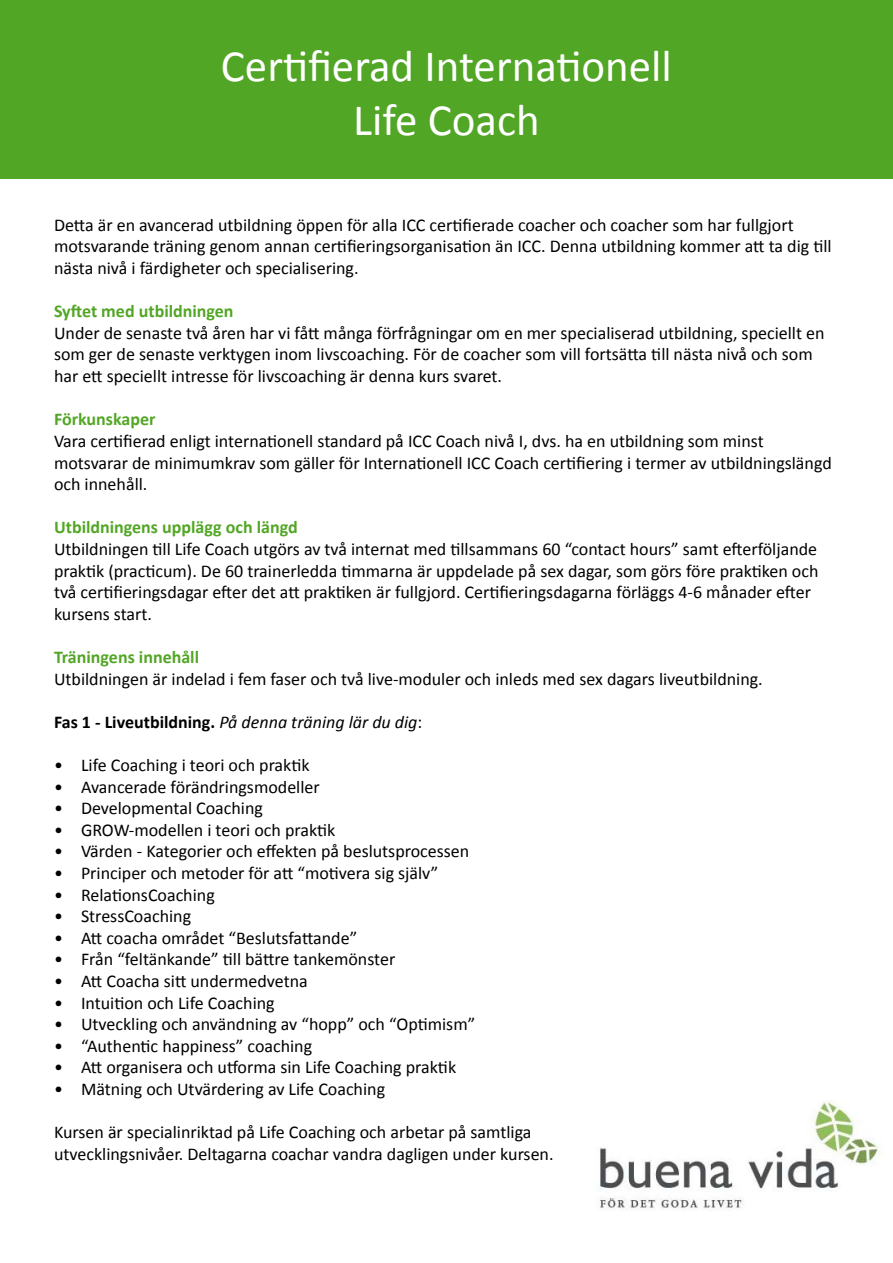
<style>
.page{position:relative;width:893px;height:1263px;background:#fff}
.page>*{position:absolute;margin:0;border:0;box-sizing:border-box;transform-origin:0 0}
.t1{font:45px/54px "Calibri";color:#fff;text-align:center}
.t2{font:18px/21.6px "Calibri";color:#000}
.t3{font:700 18px "Calibri";color:#52a625}
.t4{font:italic 18px "Calibri";color:#000}
.s1{font-weight:700;font-style:normal}
.s2{font-style:normal}
</style>
<div class="page">
<div style="left:0;top:0;width:893px;height:179px;background:#52a625"></div>
<img style="left:598px;top:1101px;width:281px;height:110px">
<h1 class="t1" style="left:221px;top:37px;width:452px">Certifierad Internationell<br>Life Coach</h1>
<p class="t2" style="left:54px;top:213px;width:779px">Detta är en avancerad utbildning öppen för alla ICC certifierade coacher och coacher som har fullgjort motsvarande träning genom annan certifieringsorganisation än ICC. Denna utbildning kommer att ta dig till nästa nivå i färdigheter och specialisering.</p>
<p class="t3" style="left:54px;top:300px;width:181px">Syftet med utbildningen</p>
<p class="t2" style="left:54px;top:321px;width:772px">Under de senaste två åren har vi fått många förfrågningar om en mer specialiserad utbildning, speciellt en som ger de senaste verktygen inom livscoaching. För de coacher som vill fortsätta till nästa nivå och som har ett speciellt intresse för livscoaching är denna kurs svaret.</p>
<p class="t3" style="left:54px;top:408px;width:103px">Förkunskaper</p>
<p class="t2" style="left:54px;top:429px;width:779px">Vara certifierad enligt internationell standard på ICC Coach nivå I, dvs. ha en utbildning som minst motsvarar de minimumkrav som gäller för Internationell ICC Coach certifiering i termer av utbildningslängd och innehåll.</p>
<p class="t3" style="left:54px;top:516px;width:245px">Utbildningens upplägg och längd</p>
<p class="t2" style="left:54px;top:537px;width:766px">Utbildningen till Life Coach utgörs av två internat med tillsammans 60 “contact hours” samt efterföljande praktik (practicum). De 60 trainerledda timmarna är uppdelade på sex dagar, som görs före praktiken och två certifieringsdagar efter det att praktiken är fullgjord. Certifieringsdagarna förläggs 4-6 månader efter kursens start.</p>
<p class="t3" style="left:54px;top:646px;width:147px">Träningens innehåll</p>
<p class="t2" style="left:54px;top:667px;width:710px">Utbildningen är indelad i fem faser och två live-moduler och inleds med sex dagars liveutbildning.</p>
<p class="t4" style="left:54px;top:711px;width:370px"><span class="s1">Fas 1 - Liveutbildning.</span> På denna träning lär du dig<span class="s2">:</span></p>
<p class="t2" style="left:81px;top:753px;width:396px">Life Coaching i teori och praktik<br>Avancerade förändringsmodeller<br>Developmental Coaching<br>GROW-modellen i teori och praktik<br>Värden - Kategorier och effekten på beslutsprocessen Principer och metoder för att “motivera sig själv” RelationsCoaching<br>StressCoaching<br>Att coacha området “Beslutsfattande”<br>Från “feltänkande” till bättre tankemönster<br>Att Coacha sitt undermedvetna<br>Intuition och Life Coaching<br>Utveckling och användning av “hopp” och “Optimism” “Authentic happiness” coaching<br>Att organisera och utforma sin Life Coaching praktik Mätning och Utvärdering av Life Coaching</p>
<p class="t2" style="left:54px;top:1120px;width:501px">Kursen är specialinriktad på Life Coaching och arbetar på samtliga utvecklingsnivåer. Deltagarna coachar vandra dagligen under kursen.</p>
<p class="t2" style="left:54px;top:753px;width:10px;text-align:justify">• • • • • • • • • • • • • • • •</p>
</div>
